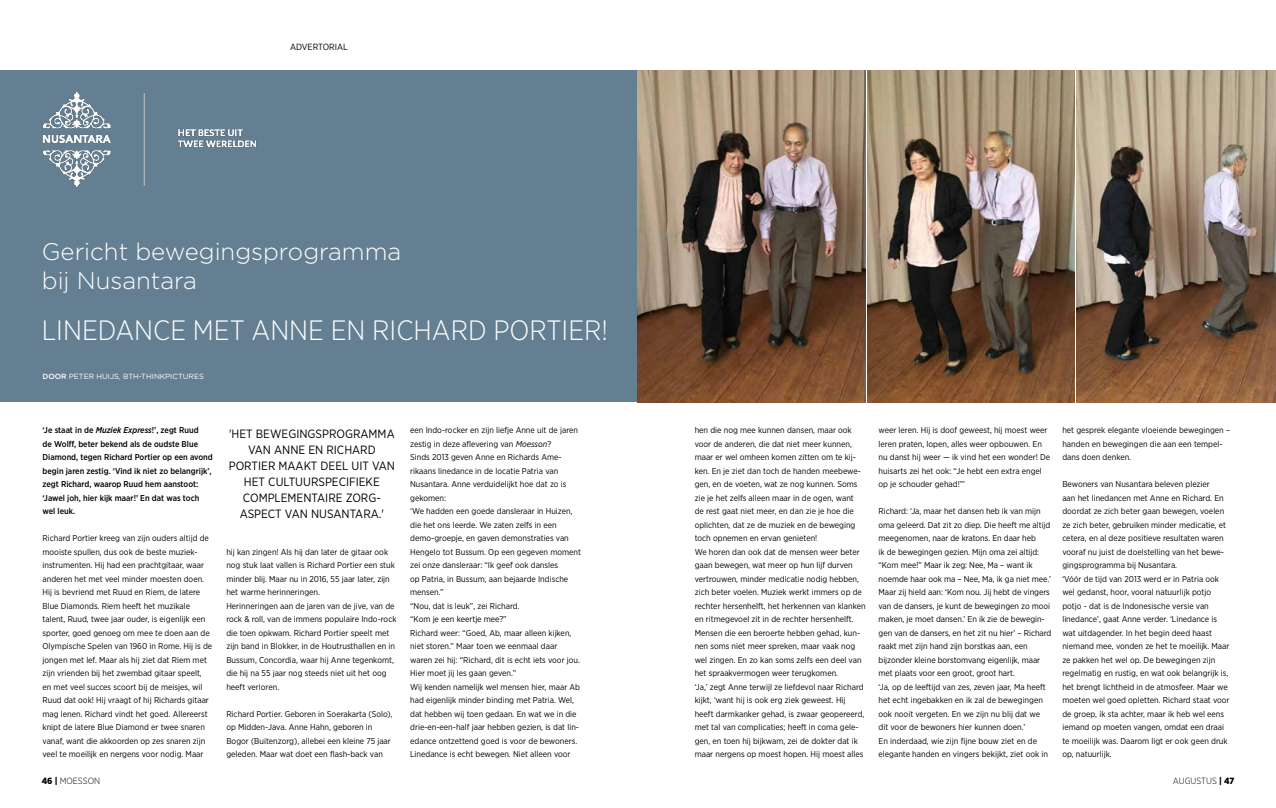
<style>
.page{position:relative;width:1276px;height:808px;background:#fff}
.page>*{position:absolute;margin:0;border:0;box-sizing:border-box;transform-origin:0 0}
.t1{font:300 28px "Gotham Narrow";color:#fff}
.t2{font:300 24px/28.8px "Gotham";color:#fff}
.t3{font:12px/16px "Gotham Narrow";color:#000;text-align:center}
.t4{font:300 9px "Gotham Narrow";color:#000}
.t5{font:9px "Gotham Narrow";color:#000}
.t6{font:8.5px/13.5px "Gotham Narrow";color:#000}
.t7{font:500 8.5px/13.5px "Gotham Narrow";color:#000}
.t8{font:7.5px "Gotham Rounded";color:#fff}
.s1{font-weight:500}
.s2{font-style:italic}
.s3{font-weight:900}
</style>
<div class="page">
<div style="left:0;top:70px;width:638px;height:332px;background:#647f91"></div>
<img style="left:42px;top:91px;width:215px;height:96px">
<img style="left:638px;top:70px;width:228px;height:332px">
<img style="left:868px;top:70px;width:206px;height:332px">
<img style="left:1076px;top:70px;width:200px;height:332px">
<p class="t5" style="left:290px;top:41px;width:59px">ADVERTORIAL</p>
<h2 class="t2" style="left:42px;top:237px;width:361px">Gericht bewegingsprogramma bij Nusantara</h2>
<h1 class="t1" style="left:42px;top:313px;width:568px">LINEDANCE MET ANNE EN RICHARD PORTIER!</h1>
<p class="t8" style="left:43px;top:371px;width:163px"><span class="s1">DOOR</span> PETER HUIJS, BTH-THINKPICTURES</p>
<p class="t7" style="left:43px;top:423px;width:172px">‘Je staat in de <span class="s2">Muziek Express</span>!’, zegt Ruud<br>de Wolff, beter bekend als de oudste Blue Diamond, tegen Richard Portier op een avond begin jaren zestig. ‘Vind ik niet zo belangrijk’, zegt Richard, waarop Ruud hem aanstoot: ‘Jawel joh, hier kijk maar!’ En dat was toch wel leuk.</p>
<p class="t6" style="left:43px;top:531px;width:171px">Richard Portier kreeg van zijn ouders altijd de mooiste spullen, dus ook de beste muziek&shy;instrumenten. Hij had een prachtgitaar, waar anderen het met veel minder moesten doen.<br>Hij is bevriend met Ruud en Riem, de latere Blue Diamonds. Riem heeft het muzikale talent, Ruud, twee jaar ouder, is eigenlijk een sporter, goed genoeg om mee te doen aan de Olympische Spelen van 1960 in Rome. Hij is de jongen met lef. Maar als hij ziet dat Riem met zijn vrienden bij het zwembad gitaar speelt, en met veel succes scoort bij de meisjes, wil Ruud dat ook! Hij vraagt of hij Richards gitaar mag lenen. Richard vindt het goed. Allereerst knipt de latere Blue Diamond er twee snaren vanaf, want die akkoorden op zes snaren zijn veel te moeilijk en nergens voor nodig. Maar</p>
<h3 class="t3" style="left:229px;top:425px;width:168px">'HET BEWEGINGSPROGRAMMA<br>VAN ANNE EN RICHARD<br>PORTIER MAAKT DEEL UIT VAN<br>HET CULTUURSPECIFIEKE<br>COMPLEMENTAIRE ZORG-<br>ASPECT VAN NUSANTARA.'</h3>
<p class="t6" style="left:226px;top:545px;width:172px">hij kan zingen! Als hij dan later de gitaar ook nog stuk laat vallen is Richard Portier een stuk minder blij. Maar nu in 2016, 55 jaar later, zijn het warme herinneringen.<br>Herinneringen aan de jaren van de jive, van de rock &amp; roll, van de immens populaire Indo-rock die toen opkwam. Richard Portier speelt met zijn band in Blokker, in de Houtrusthallen en in Bussum, Concordia, waar hij Anne tegenkomt, die hij na 55 jaar nog steeds niet uit het oog heeft verloren.</p>
<p class="t6" style="left:226px;top:707px;width:168px">Richard Portier. Geboren in Soerakarta (Solo), op Midden-Java. Anne Hahn, geboren in Bogor (Buitenzorg), allebei een kleine 75 jaar geleden. Maar wat doet een flash-back van</p>
<p class="t6" style="left:410px;top:423px;width:172px">een Indo-rocker en zijn liefje Anne uit de jaren zestig in deze aflevering van <span class="s2">Moesson</span>?<br>Sinds 2013 geven Anne en Richards Ame&shy;rikaans linedance in de locatie Patria van Nusantara. Anne verduidelijkt hoe dat zo is gekomen:<br>‘We hadden een goede dansleraar in Huizen, die het ons leerde. We zaten zelfs in een demo-groepje, en gaven demonstraties van Hengelo tot Bussum. Op een gegeven moment zei onze dansleraar: “Ik geef ook dansles<br>op Patria, in Bussum, aan bejaarde Indische mensen.”<br>“Nou, dat is leuk”, zei Richard.<br>“Kom je een keertje mee?”<br>Richard weer: “Goed, Ab, maar alleen kijken, niet storen.” Maar toen we eenmaal daar waren zei hij: “Richard, dit is echt iets voor jou.<br>Hier moet jij les gaan geven.”<br>Wij kenden namelijk wel mensen hier, maar Ab had eigenlijk minder binding met Patria. Wel, dat hebben wij toen gedaan. En wat we in die drie-en-een-half jaar hebben gezien, is dat lin&shy;edance ontzettend goed is voor de bewoners.<br>Linedance is echt bewegen. Niet alleen voor</p>
<p class="t6" style="left:694px;top:423px;width:172px">hen die nog mee kunnen dansen, maar ook voor de anderen, die dat niet meer kunnen, maar er wel omheen komen zitten om te kij&shy;ken. En je ziet dan toch de handen meebewe&shy;gen, en de voeten, wat ze nog kunnen. Soms zie je het zelfs alleen maar in de ogen, want<br>de rest gaat niet meer, en dan zie je hoe die oplichten, dat ze de muziek en de beweging toch opnemen en ervan genieten!<br>We horen dan ook dat de mensen weer beter gaan bewegen, wat meer op hun lijf durven vertrouwen, minder medicatie nodig hebben, zich beter voelen. Muziek werkt immers op de rechter hersenhelft, het herkennen van klanken en ritmegevoel zit in de rechter hersenhelft.<br>Mensen die een beroerte hebben gehad, kun&shy;nen soms niet meer spreken, maar vaak nog wel zingen. En zo kan soms zelfs een deel van het spraakvermogen weer terugkomen.<br>‘Ja,’ zegt Anne terwijl ze liefdevol naar Richard kijkt, ‘want hij is ook erg ziek geweest. Hij heeft darmkanker gehad, is zwaar geopereerd, met tal van complicaties; heeft in coma gele&shy;gen, en toen hij bijkwam, zei de dokter dat ik maar nergens op moest hopen. Hij moest alles</p>
<p class="t6" style="left:878px;top:423px;width:173px">weer leren. Hij is doof geweest, hij moest weer leren praten, lopen, alles weer opbouwen. En nu danst hij weer — ik vind het een wonder! De huisarts zei het ook: “Je hebt een extra engel op je schouder gehad!”’</p>
<p class="t6" style="left:878px;top:504px;width:174px">Richard: ‘Ja, maar het dansen heb ik van mijn oma geleerd. Dat zit zo diep. Die heeft me altijd meegenomen, naar de kratons. En daar heb<br>ik de bewegingen gezien. Mijn oma zei altijd: “Kom mee!” Maar ik zeg: Nee, Ma – want ik noemde haar ook ma – Nee, Ma, ik ga niet mee.’ Maar zij hield aan: ‘Kom nou. Jij hebt de vingers van de dansers, je kunt de bewegingen zo mooi maken, je moet dansen.’ En ik zie de bewegin&shy;gen van de dansers, en het zit nu hier’ – Richard raakt met zijn hand zijn borstkas aan, een bijzonder kleine borstomvang eigenlijk, maar met plaats voor een groot, groot hart.<br>‘Ja, op de leeftijd van zes, zeven jaar, Ma heeft het echt ingebakken en ik zal de bewegingen ook nooit vergeten. En we zijn nu blij dat we dit voor de bewoners hier kunnen doen.’<br>En inderdaad, wie zijn fijne bouw ziet en de elegante handen en vingers bekijkt, ziet ook in</p>
<p class="t6" style="left:1062px;top:423px;width:169px">het gesprek elegante vloeiende bewegingen – handen en bewegingen die aan een tempel&shy;dans doen denken.</p>
<p class="t6" style="left:1062px;top:477px;width:169px">Bewoners van Nusantara beleven plezier<br>aan het linedancen met Anne en Richard. En doordat ze zich beter gaan bewegen, voelen ze zich beter, gebruiken minder medicatie, et cetera, en al deze positieve resultaten waren vooraf nu juist de doelstelling van het bewe&shy;gingsprogramma bij Nusantara.<br>‘Vóór de tijd van 2013 werd er in Patria ook wel gedanst, hoor, vooral natuurlijk potjo potjo - dat is de Indonesische versie van linedance’, gaat Anne verder. ‘Linedance is wat uitdagender. In het begin deed haast niemand mee, vonden ze het te moeilijk. Maar ze pakken het wel op. De bewegingen zijn regelmatig en rustig, en wat ook belangrijk is, het brengt lichtheid in de atmosfeer. Maar we moeten wel goed opletten. Richard staat voor de groep, ik sta achter, maar ik heb wel eens iemand op moeten vangen, omdat een draai te moeilijk was. Daarom ligt er ook geen druk op, natuurlijk.</p>
<p class="t4" style="left:42px;top:775px;width:60px"><span class="s3">46 |</span> MOESSON</p>
<p class="t4" style="left:1173px;top:775px;width:63px">AUGUSTUS <span class="s3">| 47</span></p>
</div>
